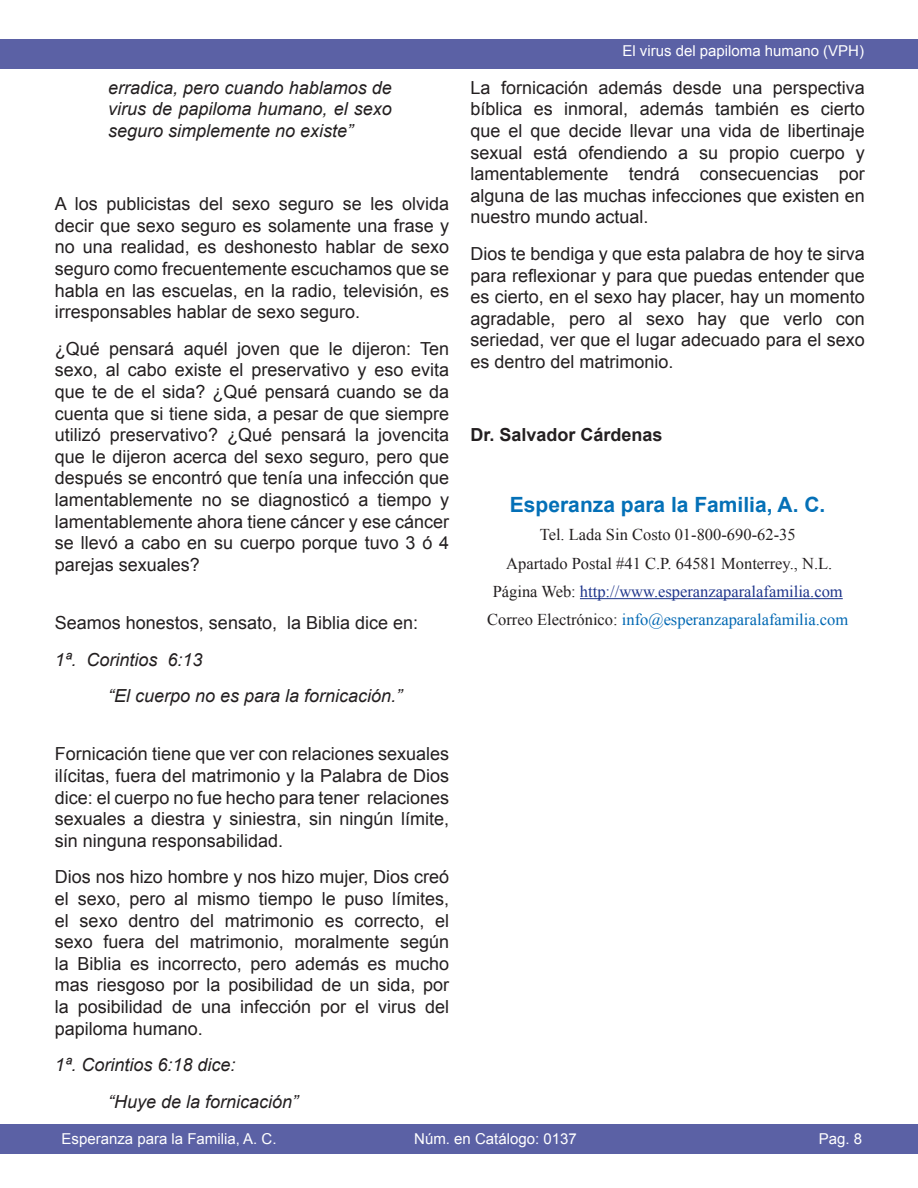
<style>
.page{position:relative;width:918px;height:1188px;background:#fff}
.page>*{position:absolute;margin:0;border:0;box-sizing:border-box;transform-origin:0 0}
.t1{font:700 21px "Arial";color:#0470b7}
.t2{font:18px/21.6px "Arial";color:#231f20;text-align:justify}
.t3{font:italic 18px/21.6px "Arial";color:#231f20}
.t4{font:700 18px "Arial";color:#231f20}
.t5{font:16.5px/28.3px "Times New Roman";color:#231f20;text-align:center}
.t6{font:15px "Arial";color:#fff}
.s1{color:#1e358b}
.s2{color:#0168b3}
</style>
<div class="page">
<hr style="left:580px;top:598px;width:263px;height:1px;background:#1e358b">
<div style="left:1px;top:1124px;width:917px;height:29px;background:#5b61a5"></div>
<div style="left:0;top:39px;width:918px;height:30px;background:#5b61a5"></div>
<p class="t3" style="left:108px;top:77px;width:285px;text-align:justify">erradica, pero cuando hablamos de virus de papiloma humano, el sexo seguro simplemente no existe”</p>
<p class="t2" style="left:55px;top:193px;width:396px">A los publicistas del sexo seguro se les olvida decir que sexo seguro es solamente una frase y no una realidad, es deshonesto hablar de sexo seguro como frecuentemente escuchamos que se habla en las escuelas, en la radio, televisión, es irresponsables hablar de sexo seguro.</p>
<p class="t2" style="left:55px;top:338px;width:396px">¿Qué pensará aquél joven que le dijeron: Ten sexo, al cabo existe el preservativo y eso evita que te de el sida? ¿Qué pensará cuando se da cuenta que si tiene sida, a pesar de que siempre utilizó preservativo? ¿Qué pensará la jovencita que le dijeron acerca del sexo seguro, pero que después se encontró que tenía una infección que lamentablemente no se diagnosticó a tiempo y lamentablemente ahora tiene cáncer y ese cáncer se llevó a cabo en su cuerpo porque tuvo 3 ó 4 parejas sexuales?</p>
<p class="t2" style="left:55px;top:612px;width:365px">Seamos honestos, sensato, la Biblia dice en:</p>
<p class="t3" style="left:108px;top:641px;width:296px;line-height:36.6px;text-indent:-53px">1ª. Corintios 6:13<br>“El cuerpo no es para la fornicación.”</p>
<p class="t2" style="left:55px;top:744px;width:396px">Fornicación tiene que ver con relaciones sexuales ilícitas, fuera del matrimonio y la Palabra de Dios dice: el cuerpo no fue hecho para tener relaciones sexuales a diestra y siniestra, sin ningún límite, sin ninguna responsabilidad.</p>
<p class="t2" style="left:55px;top:867px;width:396px">Dios nos hizo hombre y nos hizo mujer, Dios creó el sexo, pero al mismo tiempo le puso límites, el sexo dentro del matrimonio es correcto, el sexo fuera del matrimonio, moralmente según la Biblia es incorrecto, pero además es mucho mas riesgoso por la posibilidad de un sida, por la posibilidad de una infección por el virus del papiloma humano.</p>
<p class="t3" style="left:108px;top:1047px;width:192px;line-height:36.6px;text-indent:-53px">1ª. Corintios 6:18 dice:<br>“Huye de la fornicación”</p>
<p class="t6" style="left:622px;top:41px;width:243px">El virus del papiloma humano (VPH)</p>
<p class="t2" style="left:471px;top:77px;width:396px">La fornicación además desde una perspectiva bíblica es inmoral, además también es cierto que el que decide llevar una vida de libertinaje sexual está ofendiendo a su propio cuerpo y lamentablemente tendrá consecuencias por alguna de las muchas infecciones que existen en nuestro mundo actual.</p>
<p class="t2" style="left:471px;top:243px;width:396px">Dios te bendiga y que esta palabra de hoy te sirva para reflexionar y para que puedas entender que es cierto, en el sexo hay placer, hay un momento agradable, pero al sexo hay que verlo con seriedad, ver que el lugar adecuado para el sexo es dentro del matrimonio.</p>
<p class="t4" style="left:471px;top:423px;width:194px">Dr. Salvador Cárdenas</p>
<p class="t1" style="left:510px;top:491px;width:317px">Esperanza para la Familia, A. C.</p>
<p class="t5" style="left:487px;top:520px;width:363px">Tel. Lada Sin Costo 01-800-690-62-35<br>Apartado Postal #41 C.P. 64581 Monterrey., N.L.<br>Página Web: <span class="s1">http://www.esperanzaparalafamilia.com </span>Correo Electrónico: <span class="s2">info@esperanzaparalafamilia.com</span></p>
<p class="t6" style="left:62px;top:1129px;width:217px">Esperanza para la Familia, A. C.</p>
<p class="t6" style="left:414px;top:1129px;width:164px">Núm. en Catálogo: 0137</p>
<p class="t6" style="left:819px;top:1129px;width:45px">Pag. 8</p>
</div>
